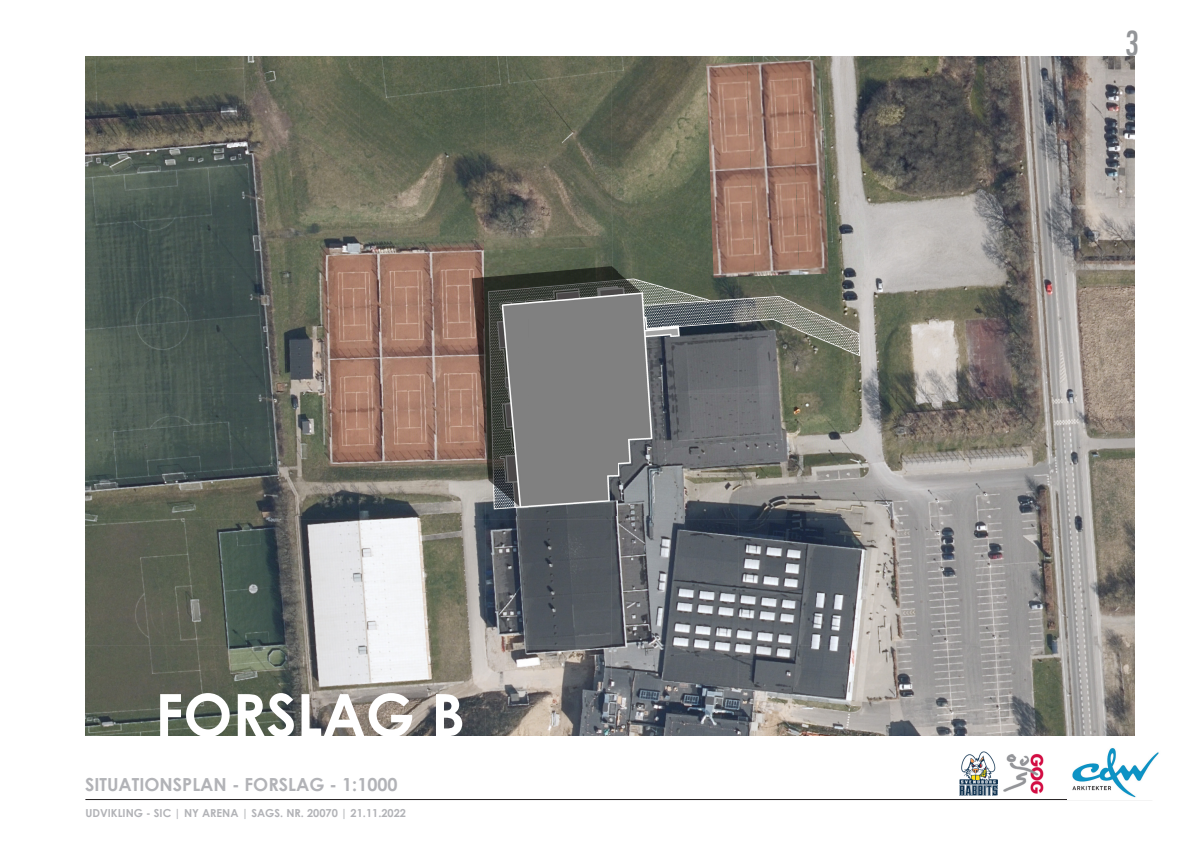
<style>
.page{position:relative;width:1191px;height:842px;background:#fff}
.page>*{position:absolute;margin:0;border:0;box-sizing:border-box;transform-origin:0 0}
.Master_-_forside_ove{font:700 58.4px "Century Gothic";color:#fff}
.t1{font:condensed 40px "Tw Cen";color:#939598}
.Master_-_forside_ove-2{font:700 18px "Century Gothic";color:#b2b3b7}
.t2{font:700 11px "Century Gothic";color:#b2b3b7}
</style>
<div class="page">
<hr style="left:85px;top:799px;width:1067px;height:1px;background:#231f20">
<img style="left:1072px;top:748px;width:87px;height:50px">
<img style="left:1003px;top:753px;width:41px;height:41px">
<img style="left:959px;top:752px;width:39px;height:43px">
<img style="left:85px;top:57px;width:1049px;height:679px">
<img style="left:286px;top:216px;width:577px;height:299px">
<img style="left:706px;top:62px;width:48px;height:216px">
<img style="left:747px;top:61px;width:52px;height:215px">
<img style="left:792px;top:60px;width:36px;height:215px">
<p class="Master_-_forside_ove" style="left:155px;top:670px;width:311px">FORSLAG B</p>
<p class="Master_-_forside_ove-2" style="left:85px;top:771px;width:314px">SITUATIONSPLAN - FORSLAG - 1:1000</p>
<p class="t2" style="left:85px;top:805px;width:322px">UDVIKLING - SIC | NY ARENA | SAGS. NR. 20070 | 21.11.2022</p>
<h2 class="t1" style="left:1124px;top:19px;width:16px">3</h2>
</div>
